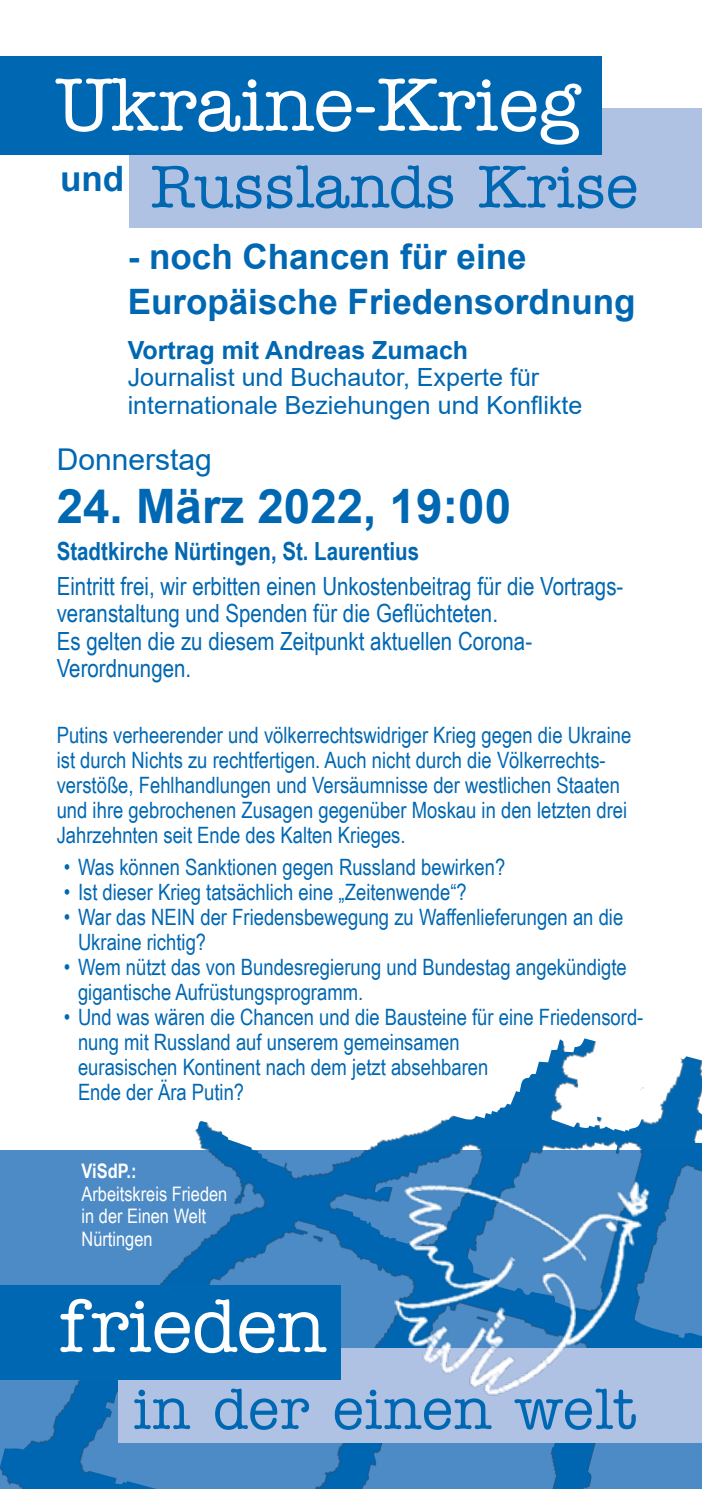
<style>
.page{position:relative;width:702px;height:1489px;background:#fff}
.page>*{position:absolute;margin:0;border:0;box-sizing:border-box;transform-origin:0 0}
.t1{font:500 75px "American Typewriter LT";letter-spacing:-.005em;color:#fff}
.t2{font:500 60px "American Typewriter LT";letter-spacing:-.005em;color:#0068b3}
.t3{font:500 57.5px "American Typewriter LT";letter-spacing:.01em;color:#0068b3}
.t4{font:700 47.5px "Arial";color:#0068b3}
.t5{font:700 35px/45px "Arial";color:#0068b3}
.t6{font:30px "Arial";color:#0068b3}
.t7{font:25px/27.5px "Arial Narrow";color:#0068b3}
.t8{font:25px/27.5px "Arial";color:#0068b3}
.t9{font:700 25px "Arial Narrow";color:#0068b3}
.t10{font:700 25px "Arial";color:#0068b3}
.t11{font:22.5px/25px "Arial Narrow";color:#0068b3}
.t12{font:20px/22.5px "Arial Narrow";color:#fff}
.t13{font:700 20px "Arial Narrow";color:#fff}
</style>
<div class="page">
<svg style="left:0;top:1150px;width:702px;height:338px;background:#3f84c1"></svg>
<div style="left:129px;top:109px;width:573px;height:119px;background:#afc2e3"></div>
<div style="left:0;top:57px;width:601px;height:98px;background:#0068b3"></div>
<img style="left:166px;top:1039px;width:408px;height:218px">
<div style="left:119px;top:1347px;width:583px;height:95px;background:#afc2e3"></div>
<div style="left:0;top:1284px;width:340px;height:95px;background:#0068b3"></div>
<img style="left:394px;top:1176px;width:257px;height:219px">
<h1 class="t1" style="left:57px;top:63px;width:524px">Ukraine-Krieg</h1>
<h2 class="t2" style="left:60px;top:153px;width:579px"><sup>und</sup> Russlands Krise</h2>
<h3 class="t5" style="left:128px;top:235px;width:509px">- noch Chancen für eine<br>Europäische Friedensordnung</h3>
<p class="t10" style="left:128px;top:332px;width:342px">Vortrag mit Andreas Zumach</p>
<p class="t8" style="left:128px;top:363px;width:456px">Journalist und Buchautor, Experte für internationale Beziehungen und Konflikte</p>
<h3 class="t6" style="left:57px;top:439px;width:157px">Donnerstag</h3>
<h3 class="t4" style="left:57px;top:473px;width:456px">24. März 2022, 19:00</h3>
<p class="t9" style="left:57px;top:532px;width:364px">Stadtkirche Nürtingen, St. Laurentius</p>
<p class="t7" style="left:57px;top:571px;width:568px">Eintritt frei, wir erbitten einen Unkostenbeitrag für die Vortrags&shy;veranstaltung und Spenden für die Geflüchteten.<br>Es gelten die zu diesem Zeitpunkt aktuellen Corona-Verordnungen.</p>
<p class="t11" style="left:57px;top:721px;width:576px">Putins verheerender und völkerrechtswidriger Krieg gegen die Ukraine ist durch Nichts zu rechtfertigen. Auch nicht durch die Völkerrechts&shy;verstöße, Fehlhandlungen und Versäumnisse der westlichen Staaten und ihre gebrochenen Zusagen gegenüber Moskau in den letzten drei Jahrzehnten seit Ende des Kalten Krieges.</p>
<p class="t11" style="left:64px;top:853px;width:443px">• Was können Sanktionen gegen Russland bewirken?</p>
<p class="t11" style="left:64px;top:878px;width:404px">• Ist dieser Krieg tatsächlich eine „Zeitenwende“?</p>
<p class="t11" style="left:78px;top:903px;width:546px;text-indent:-14px">• War das NEIN der Friedensbewegung zu Waffenlieferungen an die<br>Ukraine richtig?</p>
<p class="t11" style="left:78px;top:953px;width:550px;text-indent:-14px">• Wem nützt das von Bundesregierung und Bundestag angekündigte gigantische Aufrüstungsprogramm.</p>
<p class="t11" style="left:78px;top:1003px;width:567px;text-indent:-14px">• Und was wären die Chancen und die Bausteine für eine Friedensord&shy;nung mit Russland auf unserem gemeinsamen<br>eurasischen Kontinent nach dem jetzt absehbaren<br>Ende der Ära Putin?</p>
<p class="t13" style="left:81px;top:1155px;width:57px">ViSdP.:</p>
<p class="t12" style="left:81px;top:1181px;width:147px">Arbeitskreis Frieden in der Einen Welt<br>Nürtingen</p>
<h1 class="t1" style="left:59px;top:1284px;width:268px">frieden</h1>
<h3 class="t3" style="left:133px;top:1376px;width:505px">in der einen welt</h3>
</div>
